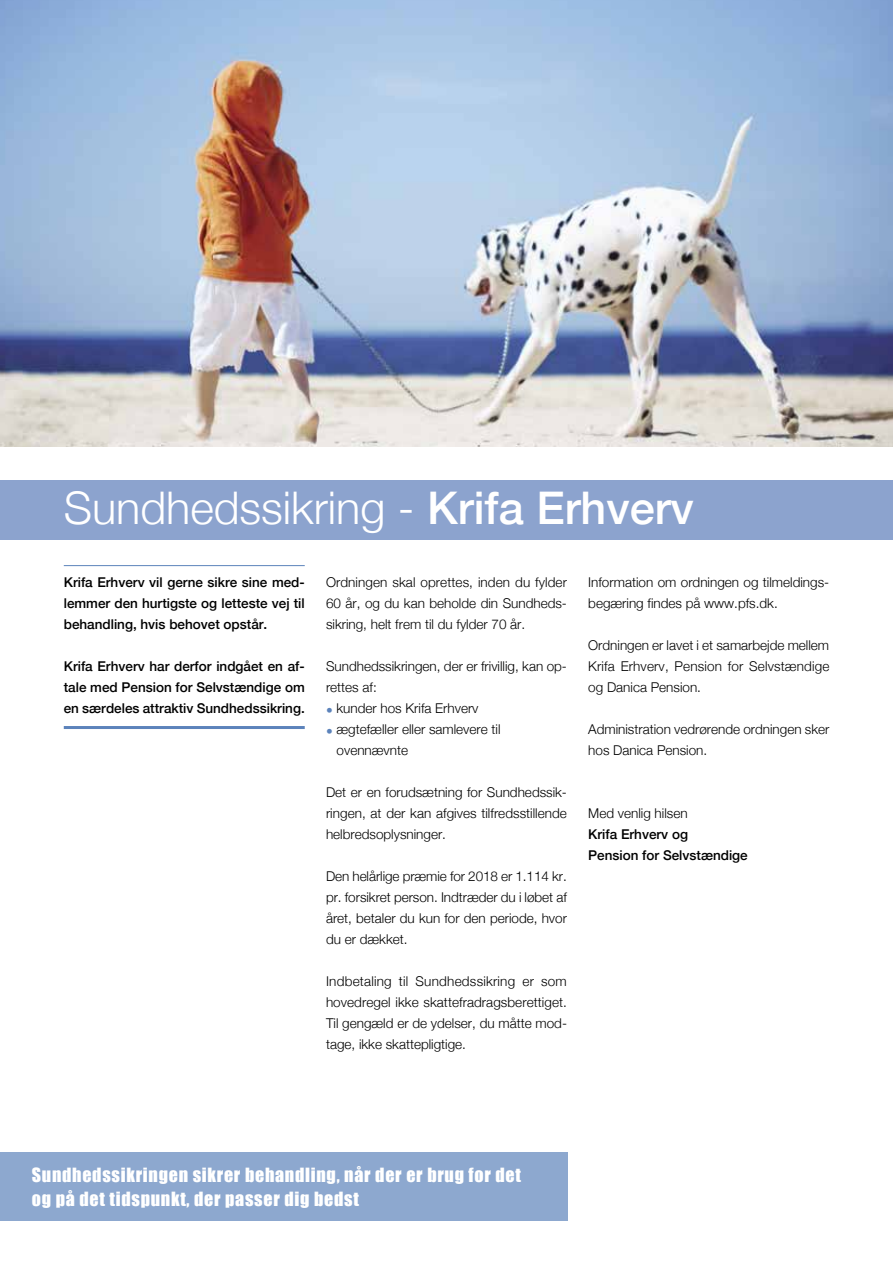
<style>
.page{position:relative;width:893px;height:1263px;background:#fff}
.page>*{position:absolute;margin:0;border:0;box-sizing:border-box;transform-origin:0 0}
.t1{font:300 45px "Helvetica Neue";color:#fff}
.t2{font:18px/24px "Impact";letter-spacing:.04em;color:#fff}
.t3{font:300 13.5px/21px "Helvetica Neue";color:#000;text-align:justify}
.t4{font:500 13.5px/21px "Helvetica Neue";color:#000;text-align:justify}
.s1{font-weight:500}
.s2{color:#5c83bb}
</style>
<div class="page">
<hr style="left:64px;top:565px;width:241px;height:1px;background:#5c83bb">
<hr style="left:64px;top:726px;width:241px;height:3px;background:#5c83bb">
<img style="left:0;top:0;width:893px;height:446px">
<div style="left:0;top:480px;width:893px;height:60px;background:#8ca3ce"></div>
<div style="left:0;top:1152px;width:568px;height:68px;background:#8da8cf"></div>
<h1 class="t1" style="left:64px;top:472px;width:632px">Sundhedssikring - <span class="s1">Krifa Erhverv</span></h1>
<p class="t4" style="left:64px;top:571px;width:242px">Krifa Erhverv vil gerne sikre sine med&shy;lemmer den hurtigste og letteste vej til behandling, hvis behovet opstår.</p>
<p class="t4" style="left:64px;top:655px;width:242px">Krifa Erhverv har derfor indgået en af&shy;tale med Pension for Selvstændige om en særdeles attraktiv Sundhedssikring.</p>
<p class="t3" style="left:326px;top:571px;width:242px">Ordningen skal oprettes, inden du fylder 60 år, og du kan beholde din Sundheds&shy;sikring, helt frem til du fylder 70 år.</p>
<p class="t3" style="left:326px;top:655px;width:242px">Sundhedssikringen, der er frivillig, kan op&shy;rettes af:</p>
<p class="t3" style="left:326px;top:697px;width:154px"><span class="s2">•</span> kunder hos Krifa Erhverv</p>
<p class="t3" style="left:337px;top:718px;width:165px;text-indent:-11px"><span class="s2">•</span> ægtefæller eller samlevere til ovennævnte</p>
<p class="t3" style="left:326px;top:781px;width:242px">Det er en forudsætning for Sundhedssik&shy;ringen, at der kan afgives tilfredsstillende helbredsoplysninger.</p>
<p class="t3" style="left:326px;top:865px;width:242px">Den helårlige præmie for 2018 er 1.114 kr. pr. forsikret person. Indtræder du i løbet af året, betaler du kun for den periode, hvor du er dækket.</p>
<p class="t3" style="left:326px;top:970px;width:242px">Indbetaling til Sundhedssikring er som hovedregel ikke skattefradragsberettiget.<br>Til gengæld er de ydelser, du måtte mod&shy;tage, ikke skattepligtige.</p>
<p class="t3" style="left:588px;top:571px;width:242px">Information om ordningen og tilmeldings&shy;begæring findes på www.pfs.dk.</p>
<p class="t3" style="left:588px;top:634px;width:243px">Ordningen er lavet i et samarbejde mellem Krifa Erhverv, Pension for Selvstændige og Danica Pension.</p>
<p class="t3" style="left:588px;top:718px;width:243px">Administration vedrørende ordningen sker hos Danica Pension.</p>
<p class="t3" style="left:588px;top:802px;width:101px">Med venlig hilsen</p>
<p class="t4" style="left:588px;top:823px;width:161px">Krifa Erhverv og<br>Pension for Selvstændige</p>
<h2 class="t2" style="left:32px;top:1162px;width:491px">Sundhedssikringen sikrer behandling, når der er brug for det og på det tidspunkt, der passer dig bedst</h2>
</div>
